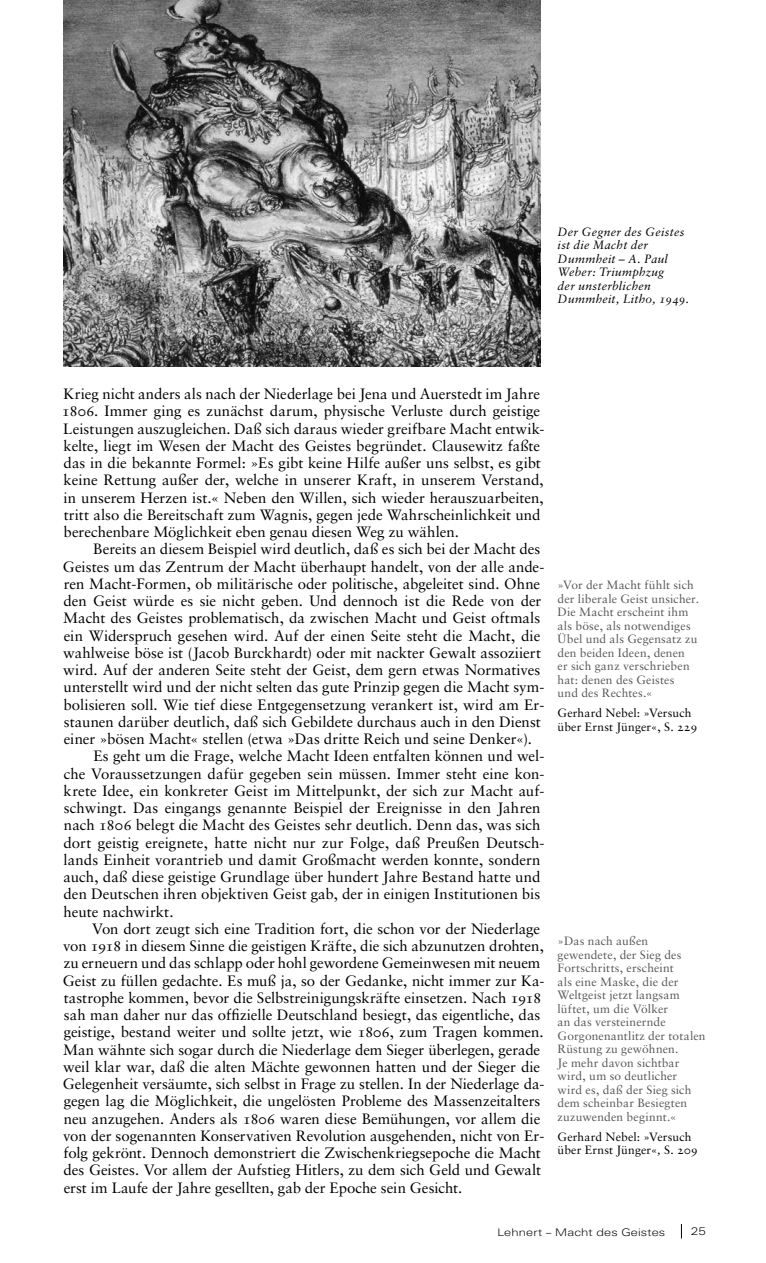
<style>
.page{position:relative;width:766px;height:1263px;background:#fff}
.page>*{position:absolute;margin:0;border:0;box-sizing:border-box;transform-origin:0 0}
.t1{font:15px/17.2px "Sabon LT Std";color:#000}
.t2{font:12px/13.5px "Sabon LT Std";letter-spacing:.015em;color:#58585a}
.t3{font:italic 12px/13.5px "Sabon LT Std";letter-spacing:.025em;color:#000}
.t4{font:12px/13.5px "Sabon LT Std";letter-spacing:.01em;color:#000}
.t5{font:300 10.5px "LT Univers Extd";letter-spacing:.02em;color:#000}
.s1{font-style:italic}
</style>
<div class="page">
<svg style="left:681px;top:1224px;width:1px;height:14px"></svg>
<img style="left:63px;top:0;width:477px;height:366px">
<p class="t3" style="left:557px;top:225px;width:133px">Der Gegner des Geistes ist die Macht der<br>Dummheit – A. Paul<br>Weber: Triumphzug<br>der unsterblichen<br>Dummheit, Litho, 1949.</p>
<p class="t1" style="left:62px;top:385px;width:484px">Krieg nicht anders als nach der Niederlage bei Jena und Auerstedt im Jahre 1806. Immer ging es zunächst darum, physische Verluste durch geistige Leistungen auszugleichen. Daß sich daraus wieder greifbare Macht entwic&shy;kelte, liegt im Wesen der Macht des Geistes begründet. Clausewitz faßte das in die bekannte Formel: »Es gibt keine Hilfe außer uns selbst, es gibt keine Rettung außer der, welche in unserer Kraft, in unserem Verstand, in unserem Herzen ist.« Neben den Willen, sich wieder herauszuarbeiten, tritt also die Bereitschaft zum Wagnis, gegen jede Wahrscheinlichkeit und berechenbare Möglichkeit eben genau diesen Weg zu wählen.</p>
<p class="t1" style="left:93px;top:540px;width:448px">Bereits an diesem Beispiel wird deutlich, daß es sich bei der Macht des</p>
<p class="t1" style="left:63px;top:558px;width:483px">Geistes um das Zentrum der Macht überhaupt handelt, von der alle ande-</p>
<p class="t1" style="left:64px;top:575px;width:478px">ren Macht-Formen, ob militärische oder politische, abgeleitet sind. Ohne</p>
<p class="t1" style="left:64px;top:592px;width:479px">den Geist würde es sie nicht geben. Und dennoch ist die Rede von der</p>
<p class="t1" style="left:63px;top:609px;width:478px">Macht des Geistes problematisch, da zwischen Macht und Geist oftmals</p>
<p class="t1" style="left:64px;top:627px;width:478px">ein Widerspruch gesehen wird. Auf der einen Seite steht die Macht, die</p>
<p class="t1" style="left:63px;top:644px;width:479px">wahlweise böse ist (Jacob Burckhardt) oder mit nackter Gewalt assoziiert</p>
<p class="t1" style="left:63px;top:661px;width:478px">wird. Auf der anderen Seite steht der Geist, dem gern etwas Normatives</p>
<p class="t1" style="left:64px;top:678px;width:482px">unterstellt wird und der nicht selten das gute Prinzip gegen die Macht sym-</p>
<p class="t1" style="left:64px;top:696px;width:482px">bolisieren soll. Wie tief diese Entgegensetzung verankert ist, wird am Er-</p>
<p class="t1" style="left:64px;top:713px;width:478px">staunen darüber deutlich, daß sich Gebildete durchaus auch in den Dienst</p>
<p class="t1" style="left:64px;top:730px;width:469px">einer »bösen Macht« stellen (etwa »Das dritte Reich und seine Denker«).</p>
<p class="t1" style="left:93px;top:747px;width:452px">Es geht um die Frage, welche Macht Ideen entfalten können und wel-</p>
<p class="t1" style="left:64px;top:765px;width:482px">che Voraussetzungen dafür gegeben sein müssen. Immer steht eine kon-</p>
<p class="t1" style="left:64px;top:782px;width:482px">krete Idee, ein konkreter Geist im Mittelpunkt, der sich zur Macht auf-</p>
<p class="t1" style="left:64px;top:799px;width:478px">schwingt. Das eingangs genannte Beispiel der Ereignisse in den Jahren</p>
<p class="t1" style="left:64px;top:816px;width:478px">nach 1806 belegt die Macht des Geistes sehr deutlich. Denn das, was sich</p>
<p class="t1" style="left:64px;top:834px;width:482px">dort geistig ereignete, hatte nicht nur zur Folge, daß Preußen Deutsch-</p>
<p class="t1" style="left:64px;top:851px;width:478px">lands Einheit vorantrieb und damit Großmacht werden konnte, sondern</p>
<p class="t1" style="left:64px;top:868px;width:478px">auch, daß diese geistige Grundlage über hundert Jahre Bestand hatte und</p>
<p class="t1" style="left:64px;top:885px;width:478px">den Deutschen ihren objektiven Geist gab, der in einigen Institutionen bis</p>
<p class="t1" style="left:64px;top:903px;width:111px">heute nachwirkt.</p>
<p class="t1" style="left:92px;top:920px;width:449px">Von dort zeugt sich eine Tradition fort, die schon vor der Niederlage</p>
<p class="t1" style="left:63px;top:937px;width:482px">von 1918 in diesem Sinne die geistigen Kräfte, die sich abzunutzen drohten,</p>
<p class="t1" style="left:64px;top:954px;width:478px">zu erneuern und das schlapp oder hohl gewordene Gemeinwesen mit neuem</p>
<p class="t1" style="left:63px;top:972px;width:483px">Geist zu füllen gedachte. Es muß ja, so der Gedanke, nicht immer zur Ka-</p>
<p class="t1" style="left:64px;top:989px;width:479px">tastrophe kommen, bevor die Selbstreinigungskräfte einsetzen. Nach 1918</p>
<p class="t1" style="left:64px;top:1006px;width:478px">sah man daher nur das offizielle Deutschland besiegt, das eigentliche, das</p>
<p class="t1" style="left:64px;top:1023px;width:481px">geistige, bestand weiter und sollte jetzt, wie 1806, zum Tragen kommen.</p>
<p class="t1" style="left:63px;top:1041px;width:478px">Man wähnte sich sogar durch die Niederlage dem Sieger überlegen, gerade</p>
<p class="t1" style="left:63px;top:1058px;width:478px">weil klar war, daß die alten Mächte gewonnen hatten und der Sieger die</p>
<p class="t1" style="left:63px;top:1075px;width:483px">Gelegenheit versäumte, sich selbst in Frage zu stellen. In der Niederlage da-</p>
<p class="t1" style="left:64px;top:1092px;width:478px">gegen lag die Möglichkeit, die ungelösten Probleme des Massenzeitalters</p>
<p class="t1" style="left:64px;top:1110px;width:478px">neu anzugehen. Anders als 1806 waren diese Bemühungen, vor allem die</p>
<p class="t1" style="left:63px;top:1127px;width:483px">von der sogenannten Konservativen Revolution ausgehenden, nicht von Er-</p>
<p class="t1" style="left:64px;top:1144px;width:479px">folg gekrönt. Dennoch demonstriert die Zwischenkriegsepoche die Macht</p>
<p class="t1" style="left:64px;top:1161px;width:479px">des Geistes. Vor allem der Aufstieg Hitlers, zu dem sich Geld und Gewalt</p>
<p class="t1" style="left:64px;top:1179px;width:400px">erst im Laufe der Jahre gesellten, gab der Epoche sein Gesicht.</p>
<p class="t5" style="left:497px;top:1226px;width:169px">Lehnert – Macht des Geistes</p>
<p class="t2" style="left:557px;top:578px;width:143px">»Vor der Macht fühlt sich der liberale Geist unsicher.<br>Die Macht erscheint ihm als böse, als notwendiges<br>Übel und als Gegensatz zu den beiden Ideen, denen<br>er sich ganz verschrieben hat: denen des Geistes<br>und des Rechtes.«</p>
<p class="t4" style="left:557px;top:706px;width:141px">Gerhard Nebel: »Versuch über Ernst Jünger«, S. 229</p>
<p class="t2" style="left:557px;top:934px;width:149px">»Das nach außen gewendete, der Sieg des<br>Fortschritts, erscheint<br>als eine Maske, die der<br>Weltgeist jetzt langsam lüftet, um die Völker<br>an das versteinernde<br>Gorgonenantlitz der totalen<br>Rüstung zu gewöhnen.<br>Je mehr davon sichtbar wird, um so deutlicher<br>wird es, daß der Sieg sich dem scheinbar Besiegten zuzuwenden beginnt.«</p>
<p class="t4" style="left:557px;top:1129px;width:142px">Gerhard Nebel: »Versuch über Ernst Jünger«<span class="s1">,</span> S. 209</p>
<p class="t5" style="left:690px;top:1225px;width:17px">25</p>
</div>
